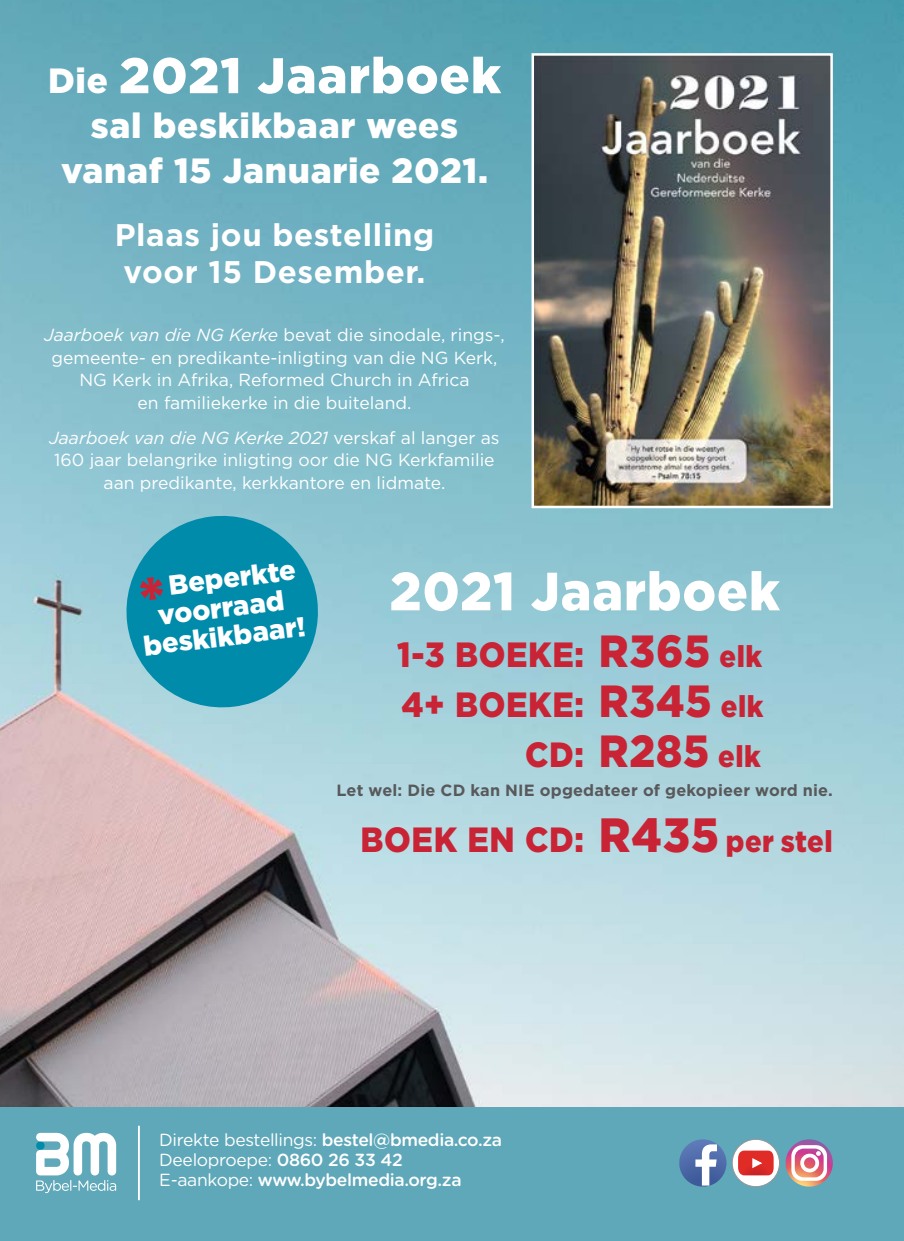
<style>
.page{position:relative;width:904px;height:1241px;background:#fff}
.page>*{position:absolute;margin:0;border:0;box-sizing:border-box;transform-origin:0 0}
.t1{font:900 53.75px "Gotham";letter-spacing:.02em;color:#fff;scale:.95 1}
.t2{font:900 50px "Gotham";letter-spacing:.02em;color:#fff}
.t3{font:900 45px "Gotham";color:#c92435;scale:.92 1}
.t4{font:900 35px/50px "Gotham";letter-spacing:.02em;color:#c92435;scale:.92 1}
.t5{font:900 35px/45px "Gotham";letter-spacing:.02em;color:#fff;text-align:center}
.t6{font:700 31.25px/37.5px "Gotham";letter-spacing:.02em;color:#fff}
.t7{font:900 27.5px/28.8px "Gotham";color:#fff;text-align:center}
.t8{font:17.5px/22.5px "Gotham";color:#fff;text-align:center}
.t9{font:500 17.5px/20px "Gotham Rounded";letter-spacing:-.02em;color:#fff}
.t10{font:700 16.25px "Gotham";letter-spacing:.01em;color:#58595b}
.s1{font-size:35px}
.s2{font-style:italic}
.s3{font-size:56.25px;color:#c92435}
.s4{font-size:45px}
.s5{font-size:30px}
.s6{font-size:48px}
.s7{font-weight:400}
</style>
<div class="page">
<div style="left:0;top:1106px;width:903px;height:134px;background:#5fa8b9"></div>
<svg style="left:679px;top:1139px;width:47px;height:47px"></svg>
<svg style="left:732px;top:1139px;width:47px;height:47px"></svg>
<div style="left:732px;top:1138px;width:47px;height:48px;border:1px solid #939598;border-radius:24px"></div>
<svg style="left:738px;top:1150px;width:35px;height:25px"></svg>
<svg style="left:785px;top:1139px;width:47px;height:47px"></svg>
<hr style="left:138px;top:1125px;width:2px;height:74px;background:#fff">
<svg style="left:36px;top:1132px;width:80px;height:60px"></svg>
<img style="left:0;top:0;width:903px;height:1106px">
<svg style="left:121px;top:510px;width:203px;height:203px"></svg>
<img style="left:534px;top:56px;width:295px;height:449px">
<div style="left:531px;top:53px;width:301px;height:455px;border:2px solid #fff"></div>
<h2 class="t2" style="left:48px;top:41px;width:454px"><span class="s1">Die</span> 2021 Jaarboek</h2>
<h3 class="t5" style="left:61px;top:103px;width:428px">sal beskikbaar wees vanaf 15 Januarie 2021.</h3>
<h3 class="t6" style="left:115px;top:215px;width:321px">Plaas jou bestelling voor 15 Desember.</h3>
<p class="t8" style="left:44px;top:323px;width:462px"><span class="s2">Jaarboek van die NG Kerke</span> bevat die sinodale, rings-, gemeente- en predikante-inligting van die NG Kerk, NG Kerk in Afrika, Reformed Church in Africa<br>en familiekerke in die buiteland.</p>
<p class="t8" style="left:49px;top:425px;width:452px"><span class="s2">Jaarboek van die NG Kerke 2021</span> verskaf al langer as<br>160 jaar belangrike inligting oor die NG Kerkfamilie aan predikante, kerkkantore en lidmate.</p>
<h3 class="t7" style="left:135px;top:574px;width:164px;rotate:-7deg"><span class="s3">*</span> Beperkte voorraad beskikbaar!</h3>
<h1 class="t1" style="left:389px;top:554px;width:412px">2021 Jaarboek</h1>
<h3 class="t4" style="left:397px;top:629px;width:399px">1-3 BOEKE: <span class="s4">R365</span> <span class="s5">elk<br></span>4+ BOEKE: <span class="s4">R345</span> <span class="s5">elk</span></h3>
<h3 class="t3" style="left:525px;top:720px;width:258px"><span class="s1">CD:</span> R285 <span class="s5">elk</span></h3>
<p class="t10" style="left:336px;top:779px;width:498px">Let wel: Die CD kan NIE opgedateer of gekopieer word nie.</p>
<h3 class="t4" style="left:360px;top:814px;width:515px">BOEK EN CD: <span class="s6">R435</span> <span class="s5">per stel</span></h3>
<p class="t9" style="left:159px;top:1128px;width:344px"><span class="s7">Direkte bestellings:</span> bestel@bmedia.co.za<br><span class="s7">Deeloproepe:</span> 0860 26 33 42<br><span class="s7">E-aankope:</span> www.bybelmedia.org.za</p>
</div>
